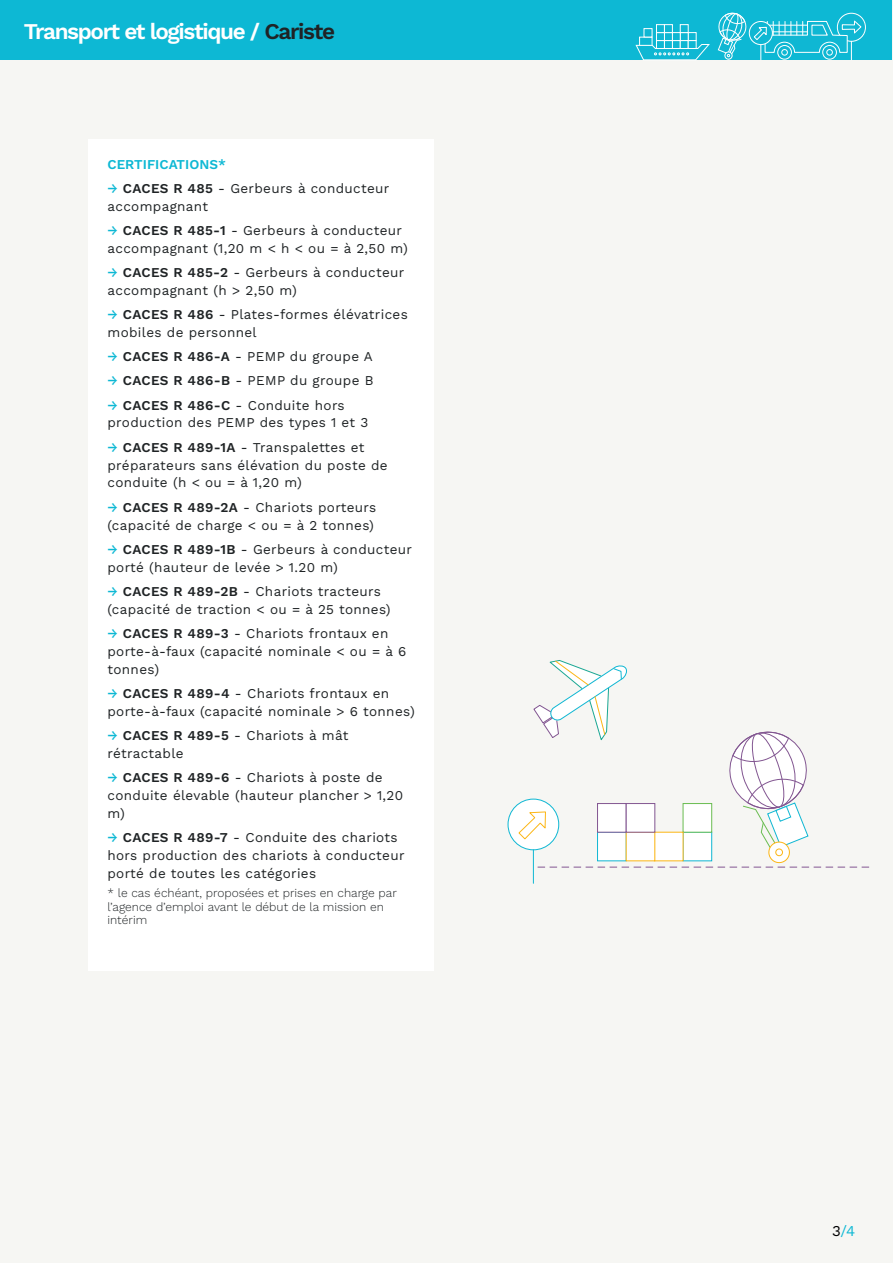
<style>
.page{position:relative;width:893px;height:1263px;background:#fff}
.page>*{position:absolute;margin:0;border:0;box-sizing:border-box;transform-origin:0 0}
.t1{font:600 22.5px "Work Sans";letter-spacing:-.06em;color:#fff}
.t2{font:15px "Work Sans";color:#0db8d4}
.t3{font:13.5px/18px "Work Sans";letter-spacing:.025em;color:#1f2325}
.t4{font:600 13.5px "Work Sans";color:#0db8d4}
.t5{font:300 12px/13.5px "Work Sans";color:#1f2325}
.s1{color:#1f2325}
.s2{font-weight:500;color:#0db8d4}
.s3{font-weight:600}
.s4{color:#000001}
</style>
<div class="page">
<div style="left:0;top:0;width:892px;height:1262px;background:#f6f6f3"></div>
<div style="left:88px;top:139px;width:345px;height:832px;background:#fff"></div>
<div style="left:508px;top:799px;width:51px;height:51px;background:#fff;border-radius:50%"></div>
<div style="left:508px;top:799px;width:51px;height:51px;border:1px solid #0fb7d3;border-radius:50%"></div>
<svg style="left:518px;top:811px;width:28px;height:29px"></svg>
<hr style="left:533px;top:850px;width:1px;height:33px;background:#0fb7d3">
<div style="left:0;top:0;width:892px;height:60px;background:#0db8d4"></div>
<svg style="left:837px;top:13px;width:28px;height:28px"></svg>
<div style="left:837px;top:13px;width:29px;height:29px;border:1px solid #fff;border-radius:50%"></div>
<div style="left:724px;top:51px;width:9px;height:9px;border:1px solid #fff;border-radius:50%"></div>
<svg style="left:717px;top:12px;width:30px;height:45px"></svg>
<div style="left:639px;top:37px;width:13px;height:9px;background:#0fb7d3;border:1px solid #fff"></div>
<div style="left:680px;top:40px;width:9px;height:9px;background:#0fb7d3;border:1px solid #fff"></div>
<div style="left:688px;top:40px;width:9px;height:9px;background:#0fb7d3;border:1px solid #fff"></div>
<div style="left:688px;top:32px;width:9px;height:9px;background:#0fb7d3;border:1px solid #fff"></div>
<div style="left:680px;top:32px;width:9px;height:9px;background:#0fb7d3;border:1px solid #fff"></div>
<div style="left:672px;top:32px;width:9px;height:9px;background:#0fb7d3;border:1px solid #fff"></div>
<div style="left:680px;top:24px;width:9px;height:9px;background:#0fb7d3;border:1px solid #fff"></div>
<div style="left:656px;top:40px;width:9px;height:9px;background:#0fb7d3;border:1px solid #fff"></div>
<div style="left:664px;top:40px;width:9px;height:9px;background:#0fb7d3;border:1px solid #fff"></div>
<div style="left:664px;top:32px;width:9px;height:9px;background:#0fb7d3;border:1px solid #fff"></div>
<div style="left:656px;top:32px;width:9px;height:9px;background:#0fb7d3;border:1px solid #fff"></div>
<div style="left:656px;top:24px;width:9px;height:9px;background:#0fb7d3;border:1px solid #fff"></div>
<div style="left:664px;top:24px;width:9px;height:9px;background:#0fb7d3;border:1px solid #fff"></div>
<svg style="left:635px;top:43px;width:75px;height:17px"></svg>
<div style="left:643px;top:28px;width:9px;height:9px;background:#0fb7d3;border:1px solid #fff"></div>
<div style="left:749px;top:21px;width:24px;height:24px;border:1px solid #fff;border-radius:50%"></div>
<svg style="left:753px;top:19px;width:109px;height:41px"></svg>
<svg style="left:729px;top:731px;width:80px;height:118px"></svg>
<svg style="left:768px;top:842px;width:22px;height:21px"></svg>
<div style="left:768px;top:841px;width:22px;height:22px;border:1px solid #fcb615;border-radius:50%"></div>
<div style="left:776px;top:849px;width:7px;height:7px;background:#fff;border-radius:50%"></div>
<div style="left:775px;top:848px;width:8px;height:8px;border:1px solid #fcb615;border-radius:50%"></div>
<svg style="left:533px;top:660px;width:94px;height:81px"></svg>
<svg style="left:538px;top:867px;width:332px;height:1px"></svg>
<div style="left:683px;top:832px;width:29px;height:29px;background:#fff"></div>
<div style="left:683px;top:803px;width:29px;height:30px;background:#fff;border:1px solid #6abd51"></div>
<div style="left:597px;top:832px;width:30px;height:29px;background:#fff;border:1px solid #0fb7d3"></div>
<div style="left:654px;top:832px;width:29px;height:29px;background:#fff"></div>
<div style="left:626px;top:832px;width:29px;height:29px;background:#fff"></div>
<div style="left:597px;top:803px;width:30px;height:30px;background:#fff;border:1px solid #825691"></div>
<div style="left:626px;top:803px;width:29px;height:30px;background:#fff;border:1px solid #825691"></div>
<h1 class="t1" style="left:24px;top:15px;width:313px">Transport et logistique / <span class="s1">Cariste</span></h1>
<p class="t4" style="left:108px;top:155px;width:120px">CERTIFICATIONS*</p>
<p class="t3" style="left:108px;top:179px;width:283px"><span class="s2">→</span> <span class="s3">CACES R 485</span> - Gerbeurs à conducteur accompagnant</p>
<p class="t3" style="left:108px;top:221px;width:302px"><span class="s2">→</span> <span class="s3">CACES R 485-1</span> - Gerbeurs à conducteur accompagnant (1,20 m &lt; h &lt; ou = à 2,50 m)</p>
<p class="t3" style="left:108px;top:263px;width:298px"><span class="s2">→</span> <span class="s3">CACES R 485-2</span> - Gerbeurs à conducteur accompagnant (h &gt; 2,50 m)</p>
<p class="t3" style="left:108px;top:305px;width:302px"><span class="s2">→</span> <span class="s3">CACES R 486</span> - Plates-formes élévatrices mobiles de personnel</p>
<p class="t3" style="left:108px;top:347px;width:267px"><span class="s2">→</span> <span class="s3">CACES R 486-A</span> - PEMP du groupe A</p>
<p class="t3" style="left:108px;top:371px;width:268px"><span class="s2">→</span> <span class="s3">CACES R 486-B</span> - PEMP du groupe B</p>
<p class="t3" style="left:108px;top:395px;width:262px"><span class="s2">→</span> <span class="s3">CACES R 486-C</span> - Conduite hors production des PEMP des types 1 et 3</p>
<p class="t3" style="left:108px;top:437px;width:282px"><span class="s2">→</span> <span class="s3">CACES R 489-1A</span> - Transpalettes et préparateurs sans élévation du poste de conduite (h &lt; ou = à 1,20 m)</p>
<p class="t3" style="left:108px;top:497px;width:270px"><span class="s2">→</span> <span class="s3">CACES R 489-2A</span> - Chariots porteurs (capacité de charge &lt; ou = à 2 tonnes)</p>
<p class="t3" style="left:108px;top:539px;width:306px"><span class="s2">→</span> <span class="s3">CACES R 489-1B</span> - Gerbeurs à conducteur porté (hauteur de levée &gt; 1.20 m)</p>
<p class="t3" style="left:108px;top:581px;width:285px"><span class="s2">→</span> <span class="s3">CACES R 489-2B</span> - Chariots tracteurs (capacité de traction &lt; ou = à 25 tonnes)</p>
<p class="t3" style="left:108px;top:623px;width:300px"><span class="s2">→</span> <span class="s3">CACES R 489-3</span> - Chariots frontaux en porte-à-faux (capacité nominale &lt; ou = à 6 tonnes)</p>
<p class="t3" style="left:108px;top:683px;width:309px"><span class="s2">→</span> <span class="s3">CACES R 489-4</span> - Chariots frontaux en porte-à-faux (capacité nominale &gt; 6 tonnes)</p>
<p class="t3" style="left:108px;top:725px;width:242px"><span class="s2">→</span> <span class="s3">CACES R 489-5</span> - Chariots à mât rétractable</p>
<p class="t3" style="left:108px;top:767px;width:297px"><span class="s2">→</span> <span class="s3">CACES R 489-6</span> - Chariots à poste de conduite élevable (hauteur plancher &gt; 1,20 m)</p>
<p class="t3" style="left:108px;top:827px;width:298px"><span class="s2">→</span> <span class="s3">CACES R 489-7</span> - Conduite des chariots hors production des chariots à conducteur porté de toutes les catégories</p>
<p class="t5" style="left:108px;top:886px;width:291px">* le cas échéant, proposées et prises en charge par l’agence d’emploi avant le début de la mission en intérim</p>
<p class="t2" style="left:832px;top:1219px;width:25px"><span class="s4">3</span>/4</p>
</div>
